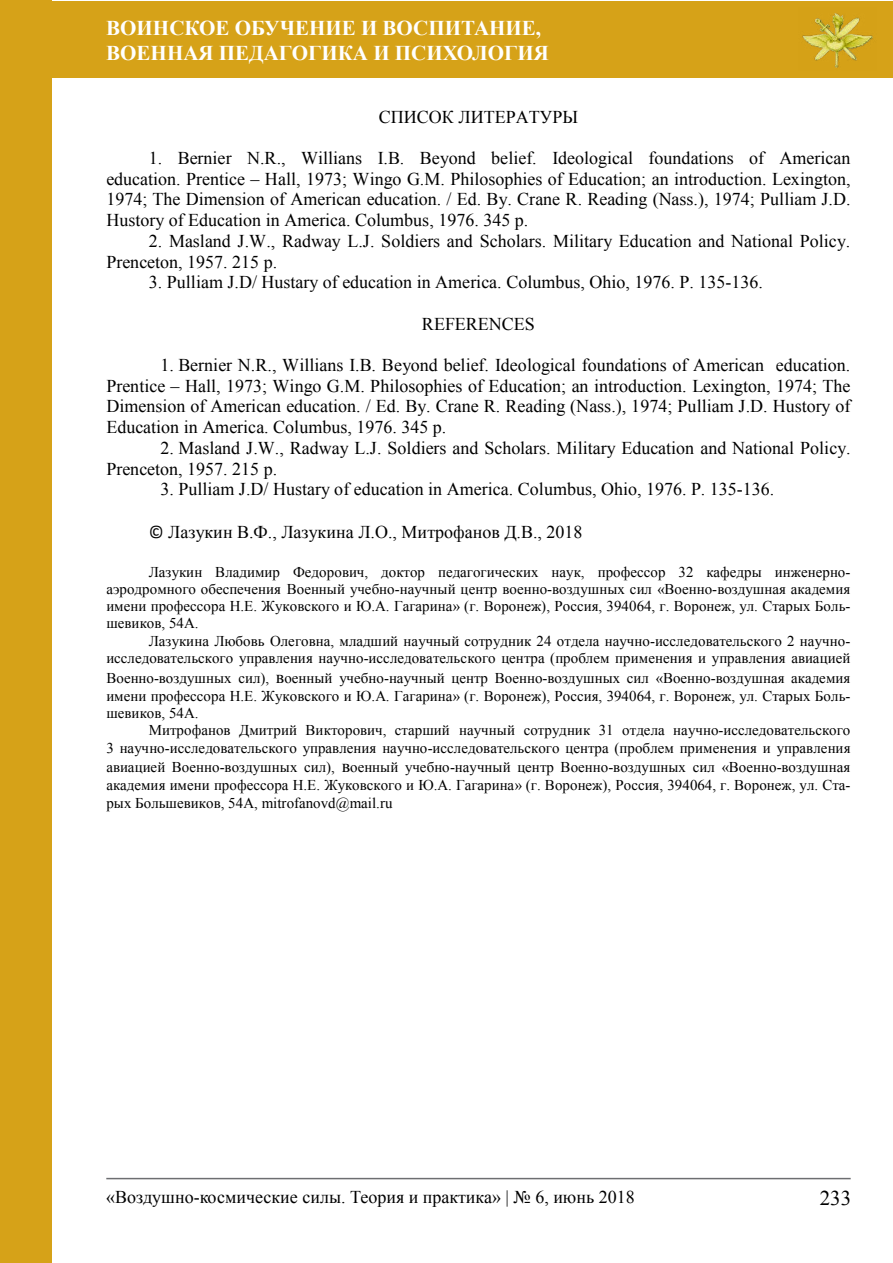
<style>
.page{position:relative;width:893px;height:1263px;background:#fff}
.page>*{position:absolute;margin:0;border:0;box-sizing:border-box;transform-origin:0 0}
.t1{font:700 21px/25.2px "Times New Roman";color:#fff}
.t2{font:21px "Times New Roman";color:#000}
.t3{font:18px/20.7px "Times New Roman";color:#000;text-align:justify}
.t4{font:15px/17.2px "Times New Roman";color:#000;text-align:justify}
.s1{font-family:"Calibri"}
.s2{font-size:18px}
</style>
<div class="page">
<div style="left:0;top:1px;width:892px;height:76px;background:#d6a218"></div>
<img style="left:802px;top:13px;width:71px;height:55px">
<div style="left:0;top:1px;width:51px;height:1262px;background:#d6a218"></div>
<hr style="left:106px;top:1178px;width:745px;height:1px;background:#6d6e71">
<h1 class="t1" style="left:106px;top:14px;width:444px">воинское обучение и воспитание, военная педагогика и психология</h1>
<p class="t3" style="left:379px;top:106px;width:201px">СПИСОК ЛИТЕРАТУРЫ</p>
<p class="t3" style="left:106px;top:147px;width:746px;text-indent:42px">1. bernier N.R., willians I.b. beyond belief. Ideological foundations of american education. prentice – Hall, 1973; wingo g.m. philosophies of education; an introduction. lexington, 1974; the Dimension of american education. / ed. by. Crane R. Reading (Nass.), 1974; pulliam J.D.<br>Hustory of education in america. Columbus, 1976. 345 p.</p>
<p class="t3" style="left:106px;top:230px;width:745px;text-indent:42px">2. masland J.w., Radway l.J. Soldiers and Scholars. military education and National policy. prenceton, 1957. 215 p.</p>
<p class="t3" style="left:149px;top:272px;width:615px">3. pulliam J.D/ Hustary of education in america. Columbus, ohio, 1976. p. 135-136.</p>
<p class="t3" style="left:422px;top:313px;width:114px">RefeReNCeS</p>
<p class="t3" style="left:106px;top:354px;width:747px;text-indent:54px">1. bernier N.R., willians I.b. beyond belief. Ideological foundations of american education. prentice – Hall, 1973; wingo g.m. philosophies of education; an introduction. lexington, 1974; the Dimension of american education. / ed. by. Crane R. Reading (Nass.), 1974; pulliam J.D. Hustory of education in america. Columbus, 1976. 345 p.</p>
<p class="t3" style="left:106px;top:437px;width:746px;text-indent:54px">2. masland J.w., Radway l.J. Soldiers and Scholars. military education and National policy. prenceton, 1957. 215 p.</p>
<p class="t3" style="left:160px;top:479px;width:615px">3. pulliam J.D/ Hustary of education in america. Columbus, ohio, 1976. p. 135-136.</p>
<p class="t3" style="left:149px;top:521px;width:435px"><span class="s1">©</span> Лазукин В.Ф., Лазукина Л.О., Митрофанов Д.В., 2018</p>
<p class="t4" style="left:106px;top:563px;width:746px;text-indent:43px">Лазукин Владимир Федорович, доктор педагогических наук, профессор 32 кафедры инженерно&shy;аэродромного обеспечения Военный учебно-научный центр военно-воздушных сил «Военно-воздушная академия имени профессора Н.Е. Жуковского и Ю.А. Гагарина» (г. Воронеж), Россия, 394064, г. Воронеж, ул. Старых Боль&shy;шевиков, 54А.</p>
<p class="t4" style="left:106px;top:632px;width:746px;text-align:right">Лазукина Любовь Олеговна, младший научный сотрудник 24 отдела научно-исследовательского 2 научно&shy;исследовательского управления научно-исследовательского центра (проблем применения и управления авиацией</p>
<p class="t4" style="left:106px;top:669px;width:746px">Военно-воздушных сил), <span class="s2">в</span>оенный учебно-научный центр Военно-воздушных сил «Военно-воздушная академия имени профессора Н.Е. Жуковского и Ю.А. Гагарина» (г. Воронеж), Россия, 394064, г. Воронеж, ул. Старых Боль&shy;шевиков, 54А.</p>
<p class="t4" style="left:106px;top:721px;width:746px;text-align:right">Митрофанов Дмитрий Викторович, старший научный сотрудник 31 отдела научно-исследовательского<br>3 научно-исследовательского управления научно-исследовательского центра (проблем применения и управления</p>
<p class="t4" style="left:106px;top:758px;width:746px;line-height:17.7px">авиацией Военно-воздушных сил), <span class="s2">в</span>оенный учебно-научный центр Военно-воздушных сил «Военно-воздушная академия имени профессора Н.Е. Жуковского и Ю.А. Гагарина» (г. Воронеж), Россия, 394064, г. Воронеж, ул. Ста&shy;рых Большевиков, 54А, mitrofanovd@mail.ru</p>
<p class="t3" style="left:106px;top:1187px;width:530px">«Воздушно-космические силы. Теория и практика» | № 6, июнь 2018</p>
<h1 class="t2" style="left:820px;top:1183px;width:33px">233</h1>
</div>
